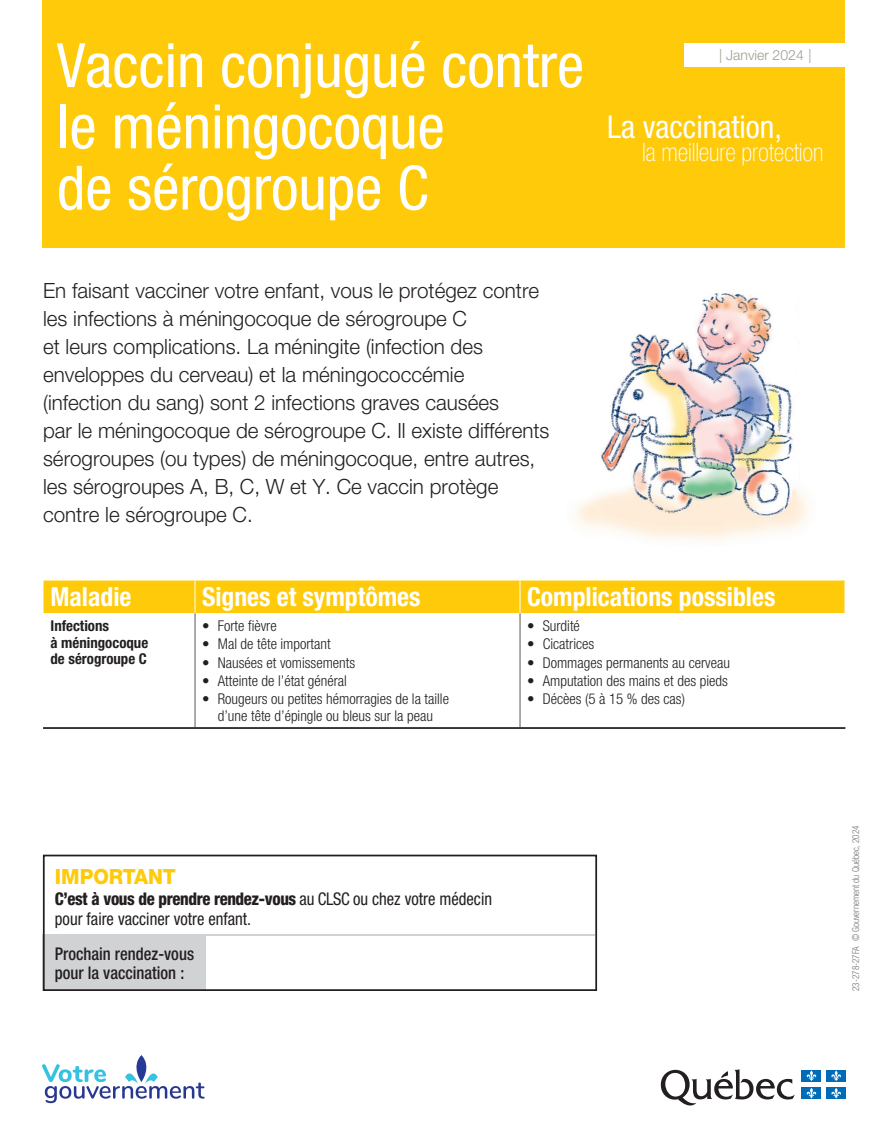
<style>
.page{position:relative;width:886px;height:1138px;background:#fff}
.page>*{position:absolute;margin:0;border:0;box-sizing:border-box;transform-origin:0 0}
.t1{font:condensed 61.25px/61.2px "Helvetica Neue LT Std";color:#fff}
.t2{font:condensed 31.5px "Helvetica Neue LT Std";color:#fff}
.t3{font:700 condensed 26.25px "Helvetica Neue LT Std";color:#fff}
.t4{font:100 condensed 25.38px "Helvetica Neue LT Std";letter-spacing:-.005em;color:#fff}
.t5{font:300 21px/28px "Helvetica Neue LT Std";color:#231f20}
.t6{font:800 21px "Helvetica Neue LT Std";color:#feca0a;scale:.95 1}
.t7{font:condensed 17.5px/19.2px "Helvetica Neue LT Std";color:#231f20;scale:.95 1}
.t8{font:500 condensed 17.5px/19.2px "Helvetica Neue LT Std";color:#231f20;scale:.95 1}
.t9{font:300 condensed 14.88px/16.6px "Helvetica Neue LT Std";color:#231f20;text-align:center}
.t10{font:700 condensed 14.88px/16.6px "Helvetica Neue LT Std";color:#231f20}
.t11{font:300 14px "Helvetica Neue LT Std";color:#9f9c91}
.t12{font:300 condensed 9.62px "Helvetica Neue LT Std";color:#727477;scale:.95 1}
.s1{font-weight:800}
</style>
<div class="page">
<svg style="left:661px;top:1069px;width:134px;height:37px"></svg>
<div style="left:802px;top:1070px;width:19px;height:11px;background:#006bb6"></div>
<svg style="left:806px;top:1070px;width:10px;height:11px"></svg>
<div style="left:826px;top:1070px;width:20px;height:11px;background:#006bb6"></div>
<svg style="left:831px;top:1070px;width:10px;height:11px"></svg>
<div style="left:802px;top:1087px;width:19px;height:12px;background:#006bb6"></div>
<svg style="left:806px;top:1088px;width:10px;height:10px"></svg>
<div style="left:826px;top:1087px;width:20px;height:12px;background:#006bb6"></div>
<svg style="left:831px;top:1088px;width:10px;height:10px"></svg>
<div style="left:42px;top:0;width:803px;height:247px;background:#feca0a"></div>
<div style="left:684px;top:43px;width:163px;height:24px;background:#fff"></div>
<div style="left:44px;top:580px;width:800px;height:33px;background:#feca0a"></div>
<svg style="left:44px;top:613px;width:800px;height:114px"></svg>
<hr style="left:195px;top:580px;width:1px;height:33px;background:#fff">
<hr style="left:519px;top:580px;width:1px;height:33px;background:#fff">
<hr style="left:195px;top:613px;width:1px;height:114px;background:#57585a">
<hr style="left:519px;top:613px;width:1px;height:114px;background:#57585a">
<hr style="left:43px;top:727px;width:152px;height:2px;background:#231f20">
<hr style="left:195px;top:727px;width:325px;height:2px;background:#231f20">
<hr style="left:520px;top:727px;width:325px;height:2px;background:#231f20">
<div style="left:43px;top:934px;width:552px;height:57px;background:#d1d2d4"></div>
<div style="left:207px;top:936px;width:412px;height:57px;background:#fff"></div>
<div style="left:43px;top:855px;width:554px;height:136px;border:2px solid #231f20"></div>
<svg style="left:42px;top:1055px;width:163px;height:48px"></svg>
<img style="left:575px;top:293px;width:233px;height:248px">
<h1 class="t1" style="left:57px;top:34px;width:529px">Vaccin conjugué contre le méningocoque<br>de sérogroupe C</h1>
<p class="t5" style="left:43px;top:276px;width:508px">En faisant vacciner votre enfant, vous le protégez contre les infections à méningocoque de sérogroupe C<br>et leurs complications. La méningite (infection des enveloppes du cerveau) et la méningococcémie<br>(infection du sang) sont 2 infections graves causées<br>par le méningocoque de sérogroupe C. Il existe différents sérogroupes (ou types) de méningocoque, entre autres, les sérogroupes A, B, C, W et Y. Ce vaccin protège contre le sérogroupe C.</p>
<p class="t11" style="left:719px;top:47px;width:94px">| Janvier 2024 |</p>
<h2 class="t2" style="left:607px;top:108px;width:176px">La vaccination,</h2>
<p class="t4" style="left:642px;top:138px;width:183px">la meilleure protection</p>
<p class="t3" style="left:51px;top:581px;width:82px">Maladie</p>
<p class="t3" style="left:202px;top:581px;width:220px">Signes et symptômes</p>
<p class="t3" style="left:527px;top:581px;width:250px">Complications possibles</p>
<p class="t10" style="left:51px;top:617px;width:99px">Infections<br>à méningocoque de sérogroupe C</p>
<p class="t9" style="left:202px;top:617px;width:76px">• Forte fièvre</p>
<p class="t9" style="left:527px;top:617px;width:54px">• Surdité</p>
<p class="t9" style="left:527px;top:636px;width:69px">• Cicatrices</p>
<p class="t9" style="left:527px;top:654px;width:205px">• Dommages permanents au cerveau</p>
<p class="t9" style="left:527px;top:672px;width:202px">• Amputation des mains et des pieds</p>
<p class="t9" style="left:527px;top:691px;width:160px">• Décèes (5 à 15 % des cas)</p>
<p class="t9" style="left:202px;top:636px;width:130px">• Mal de tête important</p>
<p class="t9" style="left:202px;top:654px;width:155px">• Nausées et vomissements</p>
<p class="t9" style="left:202px;top:672px;width:146px">• Atteinte de l’état général</p>
<p class="t9" style="left:202px;top:691px;width:248px">• Rougeurs ou petites hémorragies de la taille d’une tête d’épingle ou bleus sur la peau</p>
<p class="t6" style="left:55px;top:864px;width:129px">IMPORTANT</p>
<p class="t7" style="left:55px;top:889px;width:462px"><span class="s1">C’est à vous de prendre rendez-vous</span> au CLSC ou chez votre médecin pour faire vacciner votre enfant.</p>
<p class="t8" style="left:55px;top:944px;width:148px">Prochain rendez-vous pour la vaccination :</p>
<p class="t12" style="left:850px;top:991px;width:175px;rotate:-90deg">23-278-27FA © Gouvernement du Québec, 2024</p>
</div>
